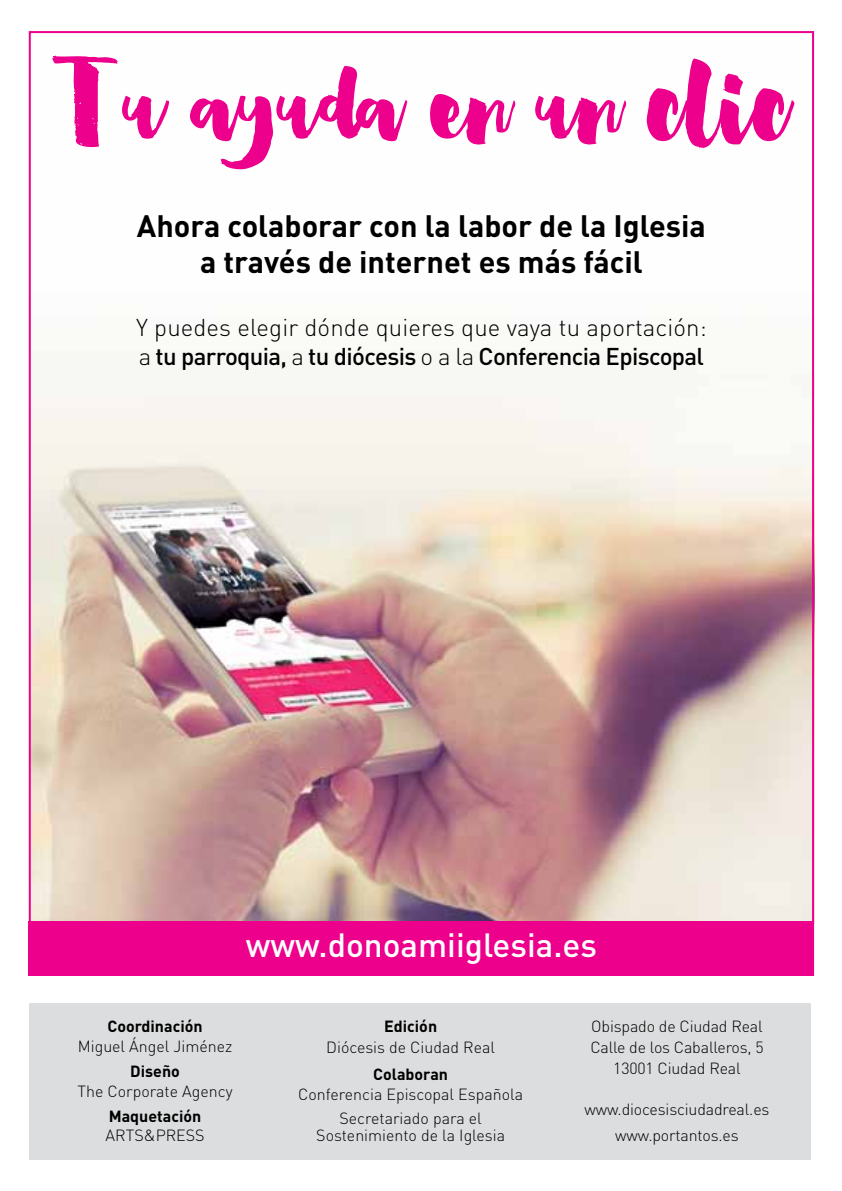
<style>
.page{position:relative;width:842px;height:1191px;background:#fff}
.page>*{position:absolute;margin:0;border:0;box-sizing:border-box;transform-origin:0 0}
.t1{font:106px "Heartwell";color:#ec008c}
.t2{font:500 33.2px "DIN Pro";color:#fff}
.t3{font:700 30.6px/36.8px "DIN Pro";color:#000;text-align:center}
.t4{font:300 24px/28.8px "DIN Pro";letter-spacing:.005em;color:#000}
.t5{font:300 16px/20.6px "DIN Pro";color:#000;text-align:center}
.t6{font:700 16px "DIN Pro";color:#000}
.s1{font-weight:500}
</style>
<div class="page">
<img style="left:32px;top:351px;width:779px;height:570px">
<div style="left:29px;top:1003px;width:781px;height:156px;background:#dcddde"></div>
<div style="left:29px;top:921px;width:785px;height:54px;background:#ec008c"></div>
<h1 class="t1" style="left:52px;top:30px;width:740px">Tu ayuda en un clic</h1>
<h3 class="t3" style="left:137px;top:206px;width:570px">Ahora colaborar con la labor de la Iglesia a través de internet es más fácil</h3>
<h3 class="t4" style="left:136px;top:312px;width:572px">Y puedes elegir dónde quieres que vaya tu aportación: a <span class="s1">tu parroquia,</span> a <span class="s1">tu diócesis</span> o a la <span class="s1">Conferencia Episcopal</span></h3>
<h2 class="t2" style="left:246px;top:922px;width:353px">www.donoamiiglesia.es</h2>
<p class="t6" style="left:107px;top:1015px;width:97px">Coordinación</p>
<p class="t5" style="left:78px;top:1035px;width:156px">Miguel Ángel Jiménez</p>
<p class="t6" style="left:130px;top:1060px;width:51px">Diseño</p>
<p class="t5" style="left:78px;top:1079px;width:157px">The Corporate Agency</p>
<p class="t6" style="left:109px;top:1105px;width:94px">Maquetación</p>
<p class="t5" style="left:106px;top:1124px;width:100px">ARTS&amp;PRESS</p>
<p class="t6" style="left:384px;top:1015px;width:54px">Edición</p>
<p class="t5" style="left:326px;top:1036px;width:170px">Diócesis de Ciudad Real</p>
<p class="t6" style="left:373px;top:1063px;width:76px">Colaboran</p>
<p class="t5" style="left:298px;top:1082px;width:226px;line-height:23.2px">Conferencia Episcopal Española<br>Secretariado para el</p>
<p class="t5" style="left:316px;top:1124px;width:190px">Sostenimiento de la Iglesia</p>
<p class="t5" style="left:590px;top:1015px;width:175px">Obispado de Ciudad Real<br>Calle de los Caballeros, 5<br>13001 Ciudad Real</p>
<p class="t5" style="left:584px;top:1095px;width:186px;line-height:26.4px">www.diocesisciudadreal.es www.portantos.es</p>
</div>
